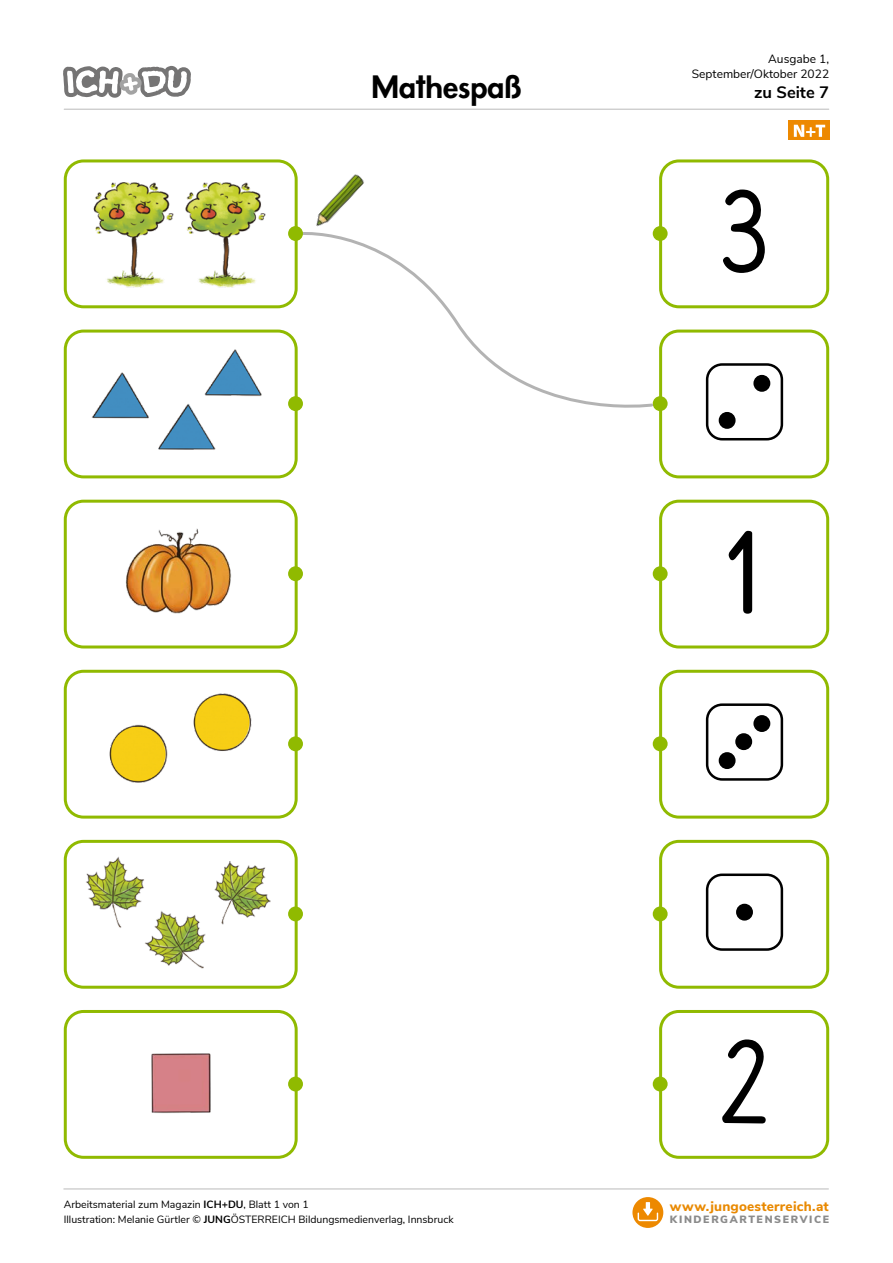
<style>
.page{position:relative;width:893px;height:1263px;background:#fff}
.page>*{position:absolute;margin:0;border:0;box-sizing:border-box;transform-origin:0 0}
.t1{font:700 30px "Fibelschrift";color:#000}
.t2{font:700 16.5px "Nunito Sans";color:#000}
.t3{font:800 13.5px "Nunito Sans";letter-spacing:.015em;color:#e98900}
.t4{font:12px/15.8px "Nunito Sans";color:#000;text-align:right}
.t5{font:10.5px/15px "Nunito Sans";color:#000}
.t6{font:900 10.5px "Nunito Sans";letter-spacing:.155em;color:#8b8b8b}
.s1{font-weight:700}
</style>
<div class="page">
<svg style="left:632px;top:1197px;width:31px;height:31px"></svg>
<svg style="left:638px;top:1202px;width:20px;height:19px"></svg>
<hr style="left:64px;top:109px;width:765px;height:1px;background:#bababa">
<hr style="left:64px;top:1188px;width:764px;height:1px;background:#bababa">
<svg style="left:63px;top:66px;width:128px;height:32px"></svg>
<div style="left:788px;top:120px;width:41px;height:20px;background:#ed8900"></div>
<svg style="left:794px;top:125px;width:31px;height:12px"></svg>
<div style="left:64px;top:840px;width:234px;height:149px;border:3px solid #90ba00;border-radius:18px"></div>
<div style="left:659px;top:159px;width:170px;height:149px;border:3px solid #90ba00;border-radius:18px"></div>
<div style="left:659px;top:330px;width:170px;height:148px;border:3px solid #90ba00;border-radius:18px"></div>
<div style="left:659px;top:500px;width:170px;height:148px;border:3px solid #90ba00;border-radius:18px"></div>
<div style="left:659px;top:670px;width:170px;height:149px;border:3px solid #90ba00;border-radius:18px"></div>
<div style="left:659px;top:840px;width:170px;height:149px;border:3px solid #90ba00;border-radius:18px"></div>
<div style="left:659px;top:1010px;width:170px;height:149px;border:3px solid #90ba00;border-radius:18px"></div>
<div style="left:653px;top:226px;width:15px;height:15px;background:#90ba00;border-radius:50%"></div>
<div style="left:653px;top:396px;width:15px;height:15px;background:#90ba00;border-radius:50%"></div>
<div style="left:653px;top:566px;width:15px;height:15px;background:#90ba00;border-radius:50%"></div>
<div style="left:653px;top:736px;width:15px;height:15px;background:#90ba00;border-radius:50%"></div>
<div style="left:653px;top:906px;width:15px;height:15px;background:#90ba00;border-radius:50%"></div>
<div style="left:653px;top:1076px;width:15px;height:15px;background:#90ba00;border-radius:50%"></div>
<div style="left:706px;top:873px;width:77px;height:78px;border:3px solid #000;border-radius:15px"></div>
<div style="left:737px;top:904px;width:15px;height:16px;background:#000;border-radius:50%"></div>
<div style="left:736px;top:904px;width:17px;height:16px;border:2px solid #000;border-radius:50%"></div>
<div style="left:706px;top:703px;width:77px;height:78px;border:3px solid #000;border-radius:15px"></div>
<div style="left:719px;top:753px;width:16px;height:15px;background:#000;border-radius:50%"></div>
<div style="left:719px;top:752px;width:17px;height:17px;border:2px solid #000;border-radius:50%"></div>
<div style="left:736px;top:734px;width:15px;height:15px;background:#000;border-radius:50%"></div>
<div style="left:735px;top:733px;width:17px;height:17px;border:2px solid #000;border-radius:50%"></div>
<div style="left:754px;top:716px;width:15px;height:15px;background:#000;border-radius:50%"></div>
<div style="left:753px;top:715px;width:17px;height:17px;border:2px solid #000;border-radius:50%"></div>
<div style="left:706px;top:363px;width:77px;height:77px;border:3px solid #000;border-radius:15px"></div>
<div style="left:719px;top:413px;width:16px;height:15px;background:#000;border-radius:50%"></div>
<div style="left:719px;top:412px;width:17px;height:17px;border:2px solid #000;border-radius:50%"></div>
<div style="left:754px;top:376px;width:15px;height:15px;background:#000;border-radius:50%"></div>
<div style="left:753px;top:375px;width:17px;height:17px;border:2px solid #000;border-radius:50%"></div>
<svg style="left:729px;top:531px;width:23px;height:83px"></svg>
<svg style="left:722px;top:1039px;width:44px;height:84px"></svg>
<svg style="left:723px;top:190px;width:42px;height:83px"></svg>
<img style="left:316px;top:174px;width:48px;height:53px">
<svg style="left:300px;top:228px;width:355px;height:182px"></svg>
<div style="left:64px;top:159px;width:234px;height:149px;border:3px solid #90ba00;border-radius:18px"></div>
<div style="left:64px;top:330px;width:234px;height:148px;border:3px solid #90ba00;border-radius:18px"></div>
<div style="left:64px;top:500px;width:234px;height:148px;border:3px solid #90ba00;border-radius:18px"></div>
<div style="left:64px;top:670px;width:234px;height:149px;border:3px solid #90ba00;border-radius:18px"></div>
<div style="left:64px;top:1010px;width:234px;height:149px;border:3px solid #90ba00;border-radius:18px"></div>
<div style="left:288px;top:226px;width:15px;height:15px;background:#90ba00;border-radius:50%"></div>
<div style="left:288px;top:396px;width:15px;height:15px;background:#90ba00;border-radius:50%"></div>
<div style="left:288px;top:566px;width:15px;height:15px;background:#90ba00;border-radius:50%"></div>
<div style="left:288px;top:736px;width:15px;height:15px;background:#90ba00;border-radius:50%"></div>
<div style="left:288px;top:906px;width:15px;height:15px;background:#90ba00;border-radius:50%"></div>
<div style="left:288px;top:1076px;width:15px;height:15px;background:#90ba00;border-radius:50%"></div>
<img style="left:151px;top:1053px;width:60px;height:60px">
<img style="left:74px;top:845px;width:213px;height:124px">
<img style="left:109px;top:693px;width:143px;height:90px">
<img style="left:125px;top:528px;width:106px;height:86px">
<img style="left:91px;top:349px;width:171px;height:101px">
<img style="left:70px;top:166px;width:196px;height:133px">
<h1 class="t1" style="left:372px;top:67px;width:151px">Mathespaß</h1>
<p class="t4" style="left:692px;top:50px;width:139px">Ausgabe 1,<br>September/Oktober 2022</p>
<h2 class="t2" style="left:754px;top:80px;width:77px">zu Seite 7</h2>
<p class="t5" style="left:64px;top:1196px;width:391px">Arbeitsmaterial zum Magazin <span class="s1">ICH+DU</span>, Blatt 1 von 1<br>Illustration: Melanie Gürtler © <span class="s1">JUNG</span>ÖSTERREICH Bildungsmedienverlag, Innsbruck</p>
<p class="t3" style="left:670px;top:1196px;width:160px">www.jungoesterreich.at</p>
<p class="t6" style="left:670px;top:1211px;width:161px">KINDERGARTENSERVICE</p>
</div>
